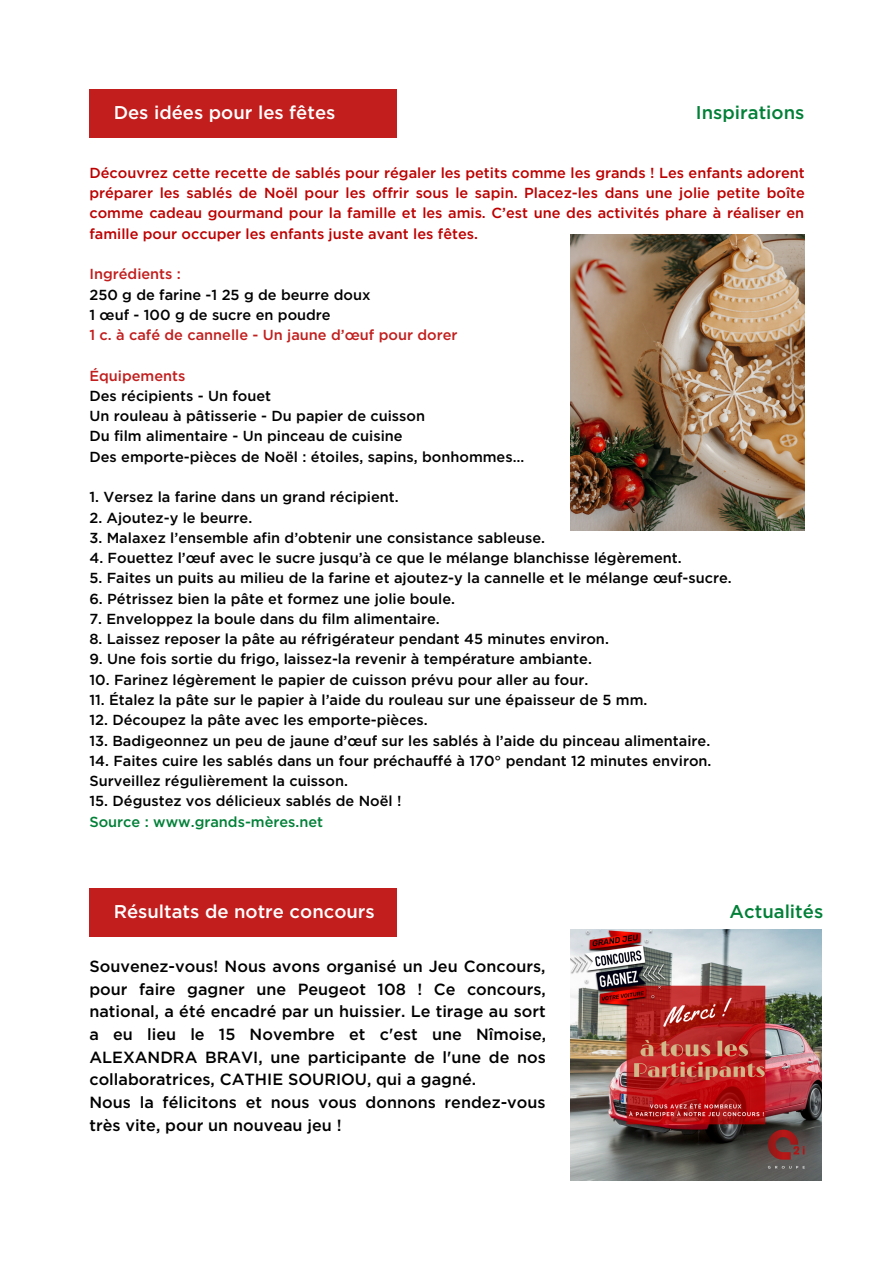
<style>
.page{position:relative;width:894px;height:1264px;background:#fff}
.page>*{position:absolute;margin:0;border:0;box-sizing:border-box;transform-origin:0 0}
.t1{font:500 18.45px "Gotham";color:#fff}
.t2{font:500 18.45px "Gotham";color:#008037}
.t3{font:500 16.2px/22.6px "Gotham";color:#000;text-align:justify}
.t4{font:500 14.55px "Gotham";color:#000}
.t5{font:500 14.55px/20.2px "Gotham";color:#bd0000;text-align:justify}
.t6{font:500 14.55px "Gotham";color:#c11e1d}
.t7{font:500 14.55px "Gotham";color:#008037}
</style>
<div class="page">
<div style="left:89px;top:89px;width:308px;height:49px;background:#c11e1d"></div>
<img style="left:570px;top:234px;width:234px;height:297px">
<div style="left:89px;top:887px;width:308px;height:49px;background:#c11e1d"></div>
<img style="left:570px;top:929px;width:251px;height:251px">
<p class="t1" style="left:114px;top:105px;width:223px">Des idées pour les fêtes</p>
<p class="t2" style="left:695px;top:105px;width:110px">Inspirations</p>
<p class="t5" style="left:89px;top:163px;width:716px">Découvrez cette recette de sablés pour régaler les petits comme les grands ! Les enfants adorent préparer les sablés de Noël pour les offrir sous le sapin. Placez-les dans une jolie petite boîte comme cadeau gourmand pour la famille et les amis. C’est une des activités phare à réaliser en famille pour occuper les enfants juste avant les fêtes.</p>
<p class="t6" style="left:89px;top:267px;width:93px">Ingrédients :</p>
<p class="t4" style="left:89px;top:288px;width:282px">250 g de farine -1 25 g de beurre doux</p>
<p class="t4" style="left:89px;top:308px;width:243px">1 œuf - 100 g de sucre en poudre</p>
<p class="t6" style="left:89px;top:328px;width:369px">1 c. à café de cannelle - Un jaune d’œuf pour dorer</p>
<p class="t6" style="left:89px;top:369px;width:97px">Équipements</p>
<p class="t4" style="left:89px;top:389px;width:183px">Des récipients - Un fouet</p>
<p class="t4" style="left:89px;top:409px;width:337px">Un rouleau à pâtisserie - Du papier de cuisson</p>
<p class="t4" style="left:89px;top:430px;width:314px">Du film alimentaire - Un pinceau de cuisine</p>
<p class="t4" style="left:89px;top:450px;width:436px">Des emporte-pièces de Noël : étoiles, sapins, bonhommes…</p>
<p class="t4" style="left:89px;top:490px;width:311px">1. Versez la farine dans un grand récipient.</p>
<p class="t4" style="left:89px;top:511px;width:164px">2. Ajoutez-y le beurre.</p>
<p class="t4" style="left:89px;top:531px;width:457px">3. Malaxez l’ensemble afin d’obtenir une consistance sableuse.</p>
<p class="t4" style="left:89px;top:551px;width:593px">4. Fouettez l’œuf avec le sucre jusqu’à ce que le mélange blanchisse légèrement.</p>
<p class="t4" style="left:89px;top:571px;width:643px">5. Faites un puits au milieu de la farine et ajoutez-y la cannelle et le mélange œuf-sucre.</p>
<p class="t4" style="left:89px;top:592px;width:367px">6. Pétrissez bien la pâte et formez une jolie boule.</p>
<p class="t4" style="left:89px;top:612px;width:352px">7. Enveloppez la boule dans du film alimentaire.</p>
<p class="t4" style="left:89px;top:632px;width:521px">8. Laissez reposer la pâte au réfrigérateur pendant 45 minutes environ.</p>
<p class="t4" style="left:89px;top:653px;width:504px">9. Une fois sortie du frigo, laissez-la revenir à température ambiante.</p>
<p class="t4" style="left:89px;top:673px;width:500px">10. Farinez légèrement le papier de cuisson prévu pour aller au four.</p>
<p class="t4" style="left:89px;top:693px;width:559px">11. Étalez la pâte sur le papier à l’aide du rouleau sur une épaisseur de 5 mm.</p>
<p class="t4" style="left:89px;top:713px;width:339px">12. Découpez la pâte avec les emporte-pièces.</p>
<p class="t4" style="left:89px;top:734px;width:622px">13. Badigeonnez un peu de jaune d’œuf sur les sablés à l’aide du pinceau alimentaire.</p>
<p class="t4" style="left:89px;top:754px;width:623px">14. Faites cuire les sablés dans un four préchauffé à 170° pendant 12 minutes environ.</p>
<p class="t4" style="left:89px;top:774px;width:260px">Surveillez régulièrement la cuisson.</p>
<p class="t4" style="left:89px;top:794px;width:313px">15. Dégustez vos délicieux sablés de Noël !</p>
<p class="t7" style="left:89px;top:815px;width:235px">Source : www.grands-mères.net</p>
<p class="t1" style="left:114px;top:903px;width:262px">Résultats de notre concours</p>
<p class="t3" style="left:89px;top:956px;width:458px">Souvenez-vous! Nous avons organisé un Jeu Concours, pour faire gagner une Peugeot 108 ! Ce concours, national, a été encadré par un huissier. Le tirage au sort a eu lieu le 15 Novembre et c'est une Nîmoise, ALEXANDRA BRAVI, une participante de l'une de nos collaboratrices, CATHIE SOURIOU, qui a gagné.</p>
<p class="t3" style="left:89px;top:1091px;width:457px">Nous la félicitons et nous vous donnons rendez-vous très vite, pour un nouveau jeu !</p>
<p class="t2" style="left:729px;top:903px;width:95px">Actualités</p>
</div>
